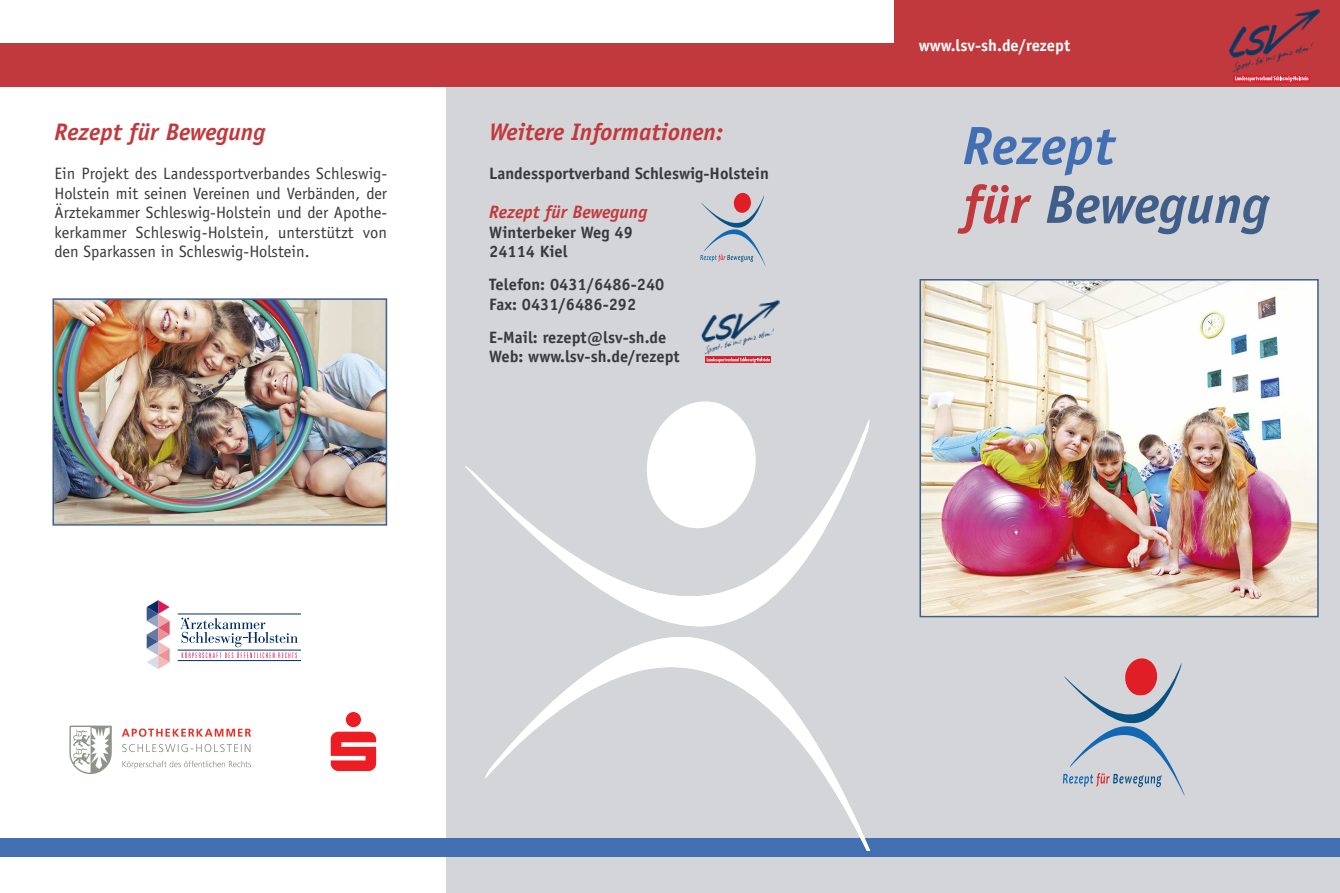
<style>
.page{position:relative;width:1340px;height:893px;background:#fff}
.page>*{position:absolute;margin:0;border:0;box-sizing:border-box;transform-origin:0 0}
.t1{font:italic 700 54px/58.8px "Officina Sans";color:#3f5e89}
.t2{font:italic 700 24px "Officina Sans";color:#c2393d}
.t3{font:italic 700 18px "Officina Sans";color:#c2393d}
.t4{font:16.5px/19.5px "Officina Sans";color:#39383a;text-align:justify}
.t5{font:700 16.5px/19.5px "Officina Sans";color:#39383a}
.t6{font:700 16.5px "Officina Sans";color:#fff}
.s1{color:#426eb2}
.s2{color:#c2393d}
</style>
<div class="page">
<div style="left:446px;top:87px;width:893px;height:806px;background:#d3d5d9"></div>
<div style="left:0;top:0;width:1339px;height:87px;background:#c2393d"></div>
<img style="left:1232px;top:58px;width:78px;height:23px">
<img style="left:1228px;top:9px;width:92px;height:49px">
<div style="left:1233px;top:75px;width:76px;height:7px;background:#da2031"></div>
<svg style="left:1235px;top:76px;width:73px;height:6px"></svg>
<div style="left:0;top:0;width:893px;height:43px;background:#fff"></div>
<img style="left:922px;top:282px;width:393px;height:332px">
<div style="left:919px;top:279px;width:399px;height:338px;border:2px solid #3f5e89"></div>
<img style="left:1069px;top:726px;width:115px;height:69px">
<img style="left:1064px;top:664px;width:117px;height:59px">
<img style="left:1124px;top:658px;width:33px;height:38px">
<img style="left:1128px;top:775px;width:33px;height:12px">
<div style="left:0;top:838px;width:1339px;height:19px;background:#426eb2"></div>
<img style="left:704px;top:342px;width:67px;height:15px">
<img style="left:701px;top:299px;width:79px;height:43px">
<div style="left:705px;top:357px;width:66px;height:6px;background:#da2031"></div>
<svg style="left:706px;top:358px;width:64px;height:5px"></svg>
<img style="left:704px;top:229px;width:61px;height:36px">
<img style="left:701px;top:195px;width:63px;height:33px">
<img style="left:733px;top:193px;width:18px;height:20px">
<img style="left:735px;top:256px;width:18px;height:6px">
<svg style="left:485px;top:637px;width:385px;height:213px"></svg>
<svg style="left:465px;top:420px;width:404px;height:207px"></svg>
<svg style="left:641px;top:401px;width:120px;height:132px"></svg>
<img style="left:55px;top:301px;width:329px;height:222px">
<div style="left:52px;top:298px;width:335px;height:228px;border:2px solid #3f5e89"></div>
<img style="left:69px;top:725px;width:182px;height:49px">
<svg style="left:147px;top:600px;width:23px;height:69px"></svg>
<hr style="left:178px;top:650px;width:123px;height:1px;background:#002d66">
<hr style="left:178px;top:614px;width:123px;height:1px;background:#002d66">
<svg style="left:180px;top:618px;width:118px;height:40px"></svg>
<hr style="left:178px;top:660px;width:123px;height:1px;background:#002d66">
<svg style="left:331px;top:712px;width:45px;height:59px"></svg>
<h2 class="t2" style="left:55px;top:123px;width:212px">Rezept für Bewegung</h2>
<p class="t4" style="left:55px;top:165px;width:334px">Ein Projekt des Landessportverbandes Schleswig-Holstein mit seinen Vereinen und Verbänden, der Ärztekammer Schleswig-Holstein und der Apothe&shy;kerkammer Schleswig-Holstein, unterstützt von den Sparkassen in Schleswig-Holstein.</p>
<h2 class="t2" style="left:489px;top:123px;width:235px">Weitere Informationen:</h2>
<p class="t5" style="left:489px;top:165px;width:281px">Landessportverband Schleswig-Holstein</p>
<p class="t3" style="left:489px;top:205px;width:160px">Rezept für Bewegung</p>
<p class="t5" style="left:489px;top:224px;width:145px">Winterbeker Weg 49<br>24114 Kiel</p>
<p class="t5" style="left:489px;top:276px;width:177px">Telefon: 0431/6486-240<br>Fax: 0431/6486-292</p>
<p class="t5" style="left:489px;top:329px;width:192px">E-Mail: rezept@lsv-sh.de<br>Web: www.lsv-sh.de/rezept</p>
<p class="t6" style="left:918px;top:40px;width:153px">www.lsv-sh.de/rezept</p>
<h1 class="t1" style="left:962px;top:121px;width:308px"><span class="s1">Rezept<br></span><span class="s2">für</span> Bewegung</h1>
</div>
